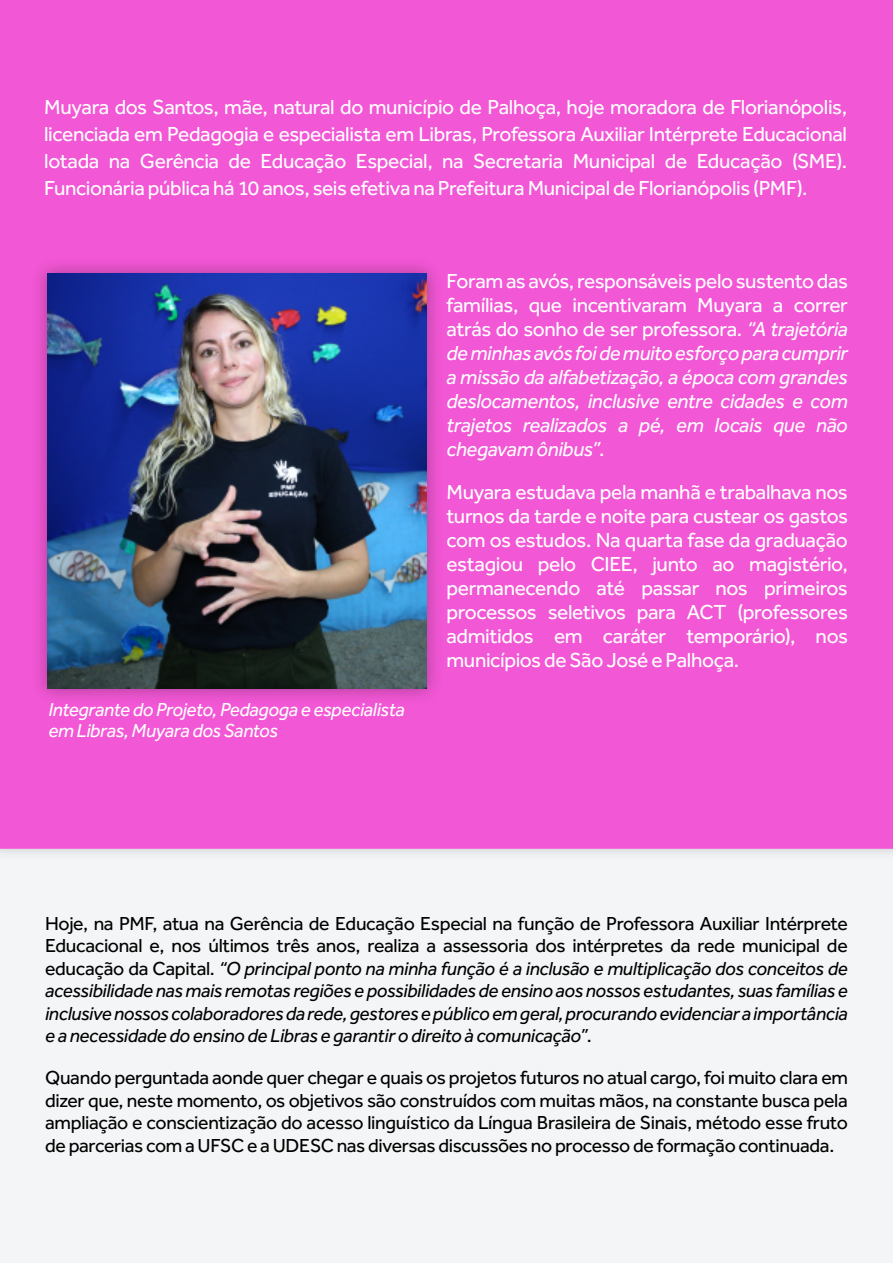
<style>
.page{position:relative;width:893px;height:1263px;background:#f4f5f6}
.page>*{position:absolute;margin:0;border:0;box-sizing:border-box;transform-origin:0 0}
.t1{font:21px/24px "Effra";letter-spacing:-.02em;color:#fff;text-align:justify}
.t2{font:italic 21px/24px "Effra";letter-spacing:-.02em;color:#fff;text-align:justify}
.t3{font:italic 19.5px/22.5px "Effra";letter-spacing:-.02em;color:#000;text-align:justify}
.t4{font:19.5px/22.5px "Effra";letter-spacing:-.02em;color:#000;text-align:justify}
.t5{font:italic 19.5px/21px "Effra";letter-spacing:-.02em;color:#fff}
.s1{font-style:normal}
</style>
<div class="page">
<div style="left:0;top:0;width:893px;height:849px;background:#f257d5"></div>
<img style="left:25px;top:251px;width:424px;height:460px">
<img style="left:48px;top:274px;width:378px;height:414px">
<p class="t1" style="left:44px;top:93px;width:804px;line-height:27px">Muyara dos Santos, mãe, natural do município de Palhoça, hoje moradora de Florianópolis, licenciada em Pedagogia e especialista em Libras, Professora Auxiliar Intérprete Educacional lotada na Gerência de Educação Especial, na Secretaria Municipal de Educação (SME).<br>Funcionária pública há 10 anos, seis efetiva na Prefeitura Municipal de Florianópolis (PMF).</p>
<p class="t5" style="left:48px;top:698px;width:358px">Integrante do Projeto, Pedagoga e especialista em Libras, Muyara dos Santos</p>
<p class="t2" style="left:446px;top:268px;width:403px"><span class="s1">Foram as avós, responsáveis pelo sustento das famílias, que incentivaram Muyara a correr atrás do sonho de ser professora.</span> “A trajetória de minhas avós foi de muito esforço para cumprir a missão da alfabetização, a época com grandes deslocamentos, inclusive entre cidades e com trajetos realizados a pé, em locais que não chegavam ônibus”<span class="s1">.</span></p>
<p class="t1" style="left:446px;top:480px;width:403px">Muyara estudava pela manhã e trabalhava nos turnos da tarde e noite para custear os gastos com os estudos. Na quarta fase da graduação estagiou pelo CIEE, junto ao magistério, permanecendo até passar nos primeiros processos seletivos para ACT (professores admitidos em caráter temporário), nos municípios de São José e Palhoça.</p>
<p class="t3" style="left:45px;top:912px;width:804px"><span class="s1">Hoje, na PMF, atua na Gerência de Educação Especial na função de Professora Auxiliar Intérprete Educacional e, nos últimos três anos, realiza a assessoria dos intérpretes da rede municipal de educação da Capital.</span> “O principal ponto na minha função é a inclusão e multiplicação dos conceitos de acessibilidade nas mais remotas regiões e possibilidades de ensino aos nossos estudantes, suas famílias e inclusive nossos colaboradores da rede, gestores e público em geral, procurando evidenciar a importância e a necessidade do ensino de Libras e garantir o direito à comunicação”<span class="s1">.</span></p>
<p class="t4" style="left:45px;top:1066px;width:804px">Quando perguntada aonde quer chegar e quais os projetos futuros no atual cargo, foi muito clara em dizer que, neste momento, os objetivos são construídos com muitas mãos, na constante busca pela ampliação e conscientização do acesso linguístico da Língua Brasileira de Sinais, método esse fruto de parcerias com a UFSC e a UDESC nas diversas discussões no processo de formação continuada.</p>
</div>
